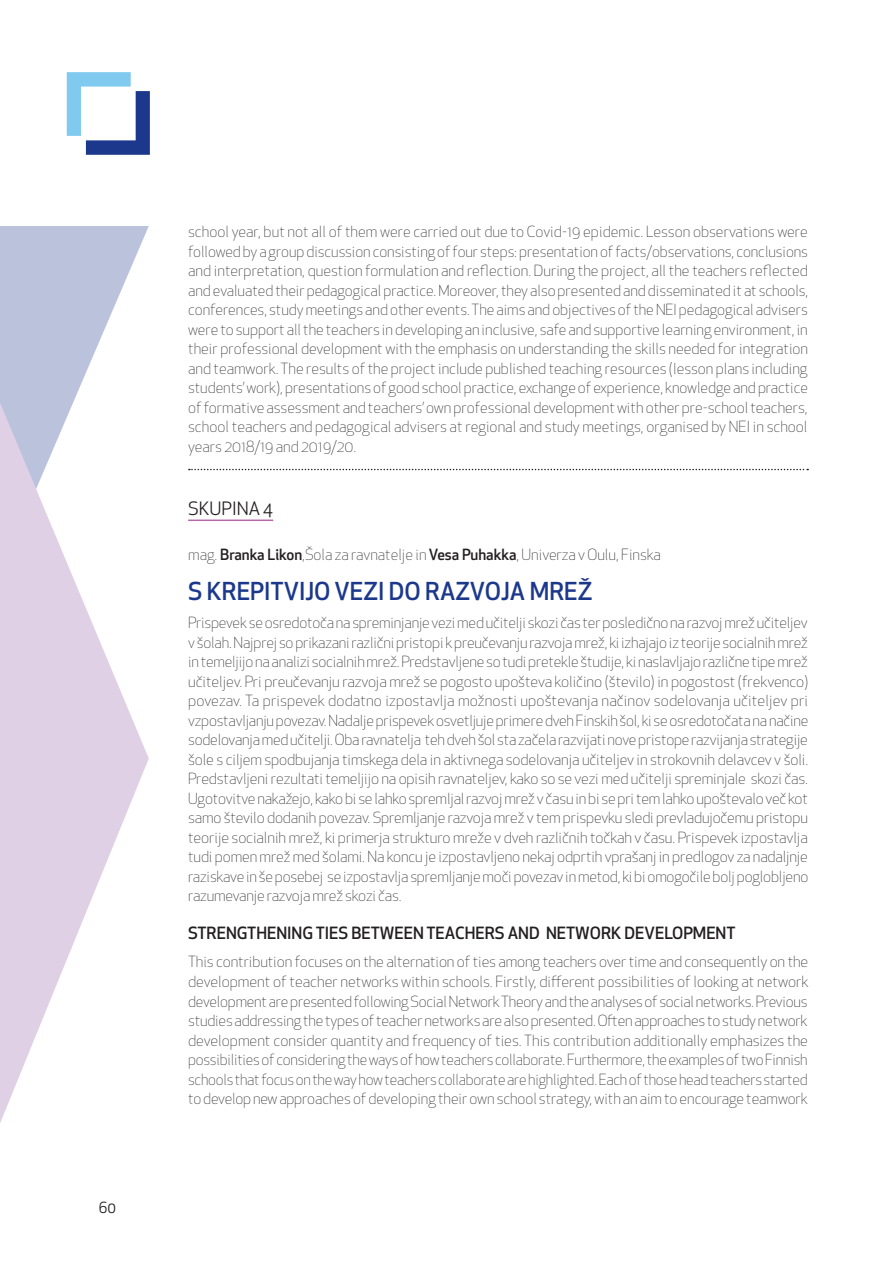
<style>
.page{position:relative;width:893px;height:1263px;background:#fff}
.page>*{position:absolute;margin:0;border:0;box-sizing:border-box;transform-origin:0 0}
.t1{font:500 24.15px "Apex New";color:#1b388c}
.t2{font:18px "Apex New";color:#231f20}
.t3{font:500 16.5px "Apex New";color:#231f20}
.t4{font:300 15.15px "Apex New";color:#231f20}
.t5{font:300 15px/19.5px "Apex New";letter-spacing:-.005em;color:#231f20;text-align:justify}
.t6{font:15px "Apex New";color:#231f20}
.s1{font-weight:500}
</style>
<div class="page">
<div style="left:0;top:226px;width:149px;height:30px;background:#bbc3dc"></div>
<svg style="left:0;top:256px;width:149px;height:867px"></svg>
<svg style="left:67px;top:72px;width:83px;height:83px"></svg>
<svg style="left:189px;top:469px;width:619px;height:1px"></svg>
<hr style="left:188px;top:519px;width:85px;height:2px;background:#b368aa">
<p class="t6" style="left:99px;top:1198px;width:19px">60</p>
<p class="t5" style="left:188px;top:222px;width:622px">school year, but not all of them were carried out due to Covid-19 epidemic. Lesson observations were followed by a group discussion consisting of four steps: presentation of facts/observations, conclusions and interpretation, question formulation and reflection. During the project, all the teachers reflected and evaluated their pedagogical practice. Moreover, they also presented and disseminated it at schools, conferences, study meetings and other events. The aims and objectives of the NEI pedagogical advisers were to support all the teachers in developing an inclusive, safe and supportive learning environment, in their professional development with the emphasis on understanding the skills needed for integration and teamwork. The results of the project include published teaching resources (lesson plans including students’ work), presentations of good school practice, exchange of experience, knowledge and practice of formative assessment and teachers’ own professional development with other pre-school teachers, school teachers and pedagogical advisers at regional and study meetings, organised by NEI in school years 2018/19 and 2019/20.</p>
<p class="t2" style="left:188px;top:497px;width:87px">SKUPINA 4</p>
<p class="t4" style="left:188px;top:546px;width:474px">mag. <span class="s1">BRANKA LIKON</span>,Šola za ravnatelje in <span class="s1">VESA PUHAKKA</span>, Univerza v Oulu, Finska</p>
<h1 class="t1" style="left:188px;top:575px;width:74px">S KREPITVI</h1>
<h1 class="t1" style="left:305px;top:575px;width:288px">JO VEZI DO RAZVOJA MREŽ</h1>
<p class="t5" style="left:188px;top:613px;width:622px">Prispevek se osredotoča na spreminjanje vezi med učitelji skozi čas ter posledično na razvoj mrež učiteljev v šolah. Najprej so prikazani različni pristopi k preučevanju razvoja mrež, ki izhajajo iz teorije socialnih mrež in temeljijo na analizi socialnih mrež. Predstavljene so tudi pretekle študije, ki naslavljajo različne tipe mrež učiteljev. Pri preučevanju razvoja mrež se pogosto upošteva količino (število) in pogostost (frekvenco) povezav. Ta prispevek dodatno izpostavlja možnosti upoštevanja načinov sodelovanja učiteljev pri vzpostavljanju povezav. Nadalje prispevek osvetljuje primere dveh Finskih šol, ki se osredotočata na načine sodelovanja med učitelji. Oba ravnatelja teh dveh šol sta začela razvijati nove pristope razvijanja strategije šole s ciljem spodbujanja timskega dela in aktivnega sodelovanja učiteljev in strokovnih delavcev v šoli.<br>Predstavljeni rezultati temeljijo na opisih ravnateljev, kako so se vezi med učitelji spreminjale skozi čas.<br>Ugotovitve nakažejo, kako bi se lahko spremljal razvoj mrež v času in bi se pri tem lahko upoštevalo več kot samo število dodanih povezav. Spremljanje razvoja mrež v tem prispevku sledi prevladujočemu pristopu teorije socialnih mrež, ki primerja strukturo mreže v dveh različnih točkah v času. Prispevek izpostavlja tudi pomen mrež med šolami. Na koncu je izpostavljeno nekaj odprtih vprašanj in predlogov za nadaljnje raziskave in še posebej se izpostavlja spremljanje moči povezav in metod, ki bi omogočile bolj poglobljeno razumevanje razvoja mrež skozi čas.</p>
<p class="t3" style="left:188px;top:922px;width:546px">STRENGTHENING TI ES BETWEEN TEACHERS AND NETWORK DEVELOPMENT</p>
<p class="t5" style="left:188px;top:952px;width:622px">This contribution focuses on the alternation of ties among teachers over time and consequently on the development of teacher networks within schools. Firstly, different possibilities of looking at network development are presented following Social Network Theory and the analyses of social networks. Previous studies addressing the types of teacher networks are also presented. Often approaches to study network development consider quantity and frequency of ties. This contribution additionally emphasizes the possibilities of considering the ways of how teachers collaborate. Furthermore, the examples of two Finnish schools that focus on the way how teachers collaborate are highlighted. Each of those head teachers started to develop new approaches of developing their own school strategy, with an aim to encourage teamwork</p>
</div>
